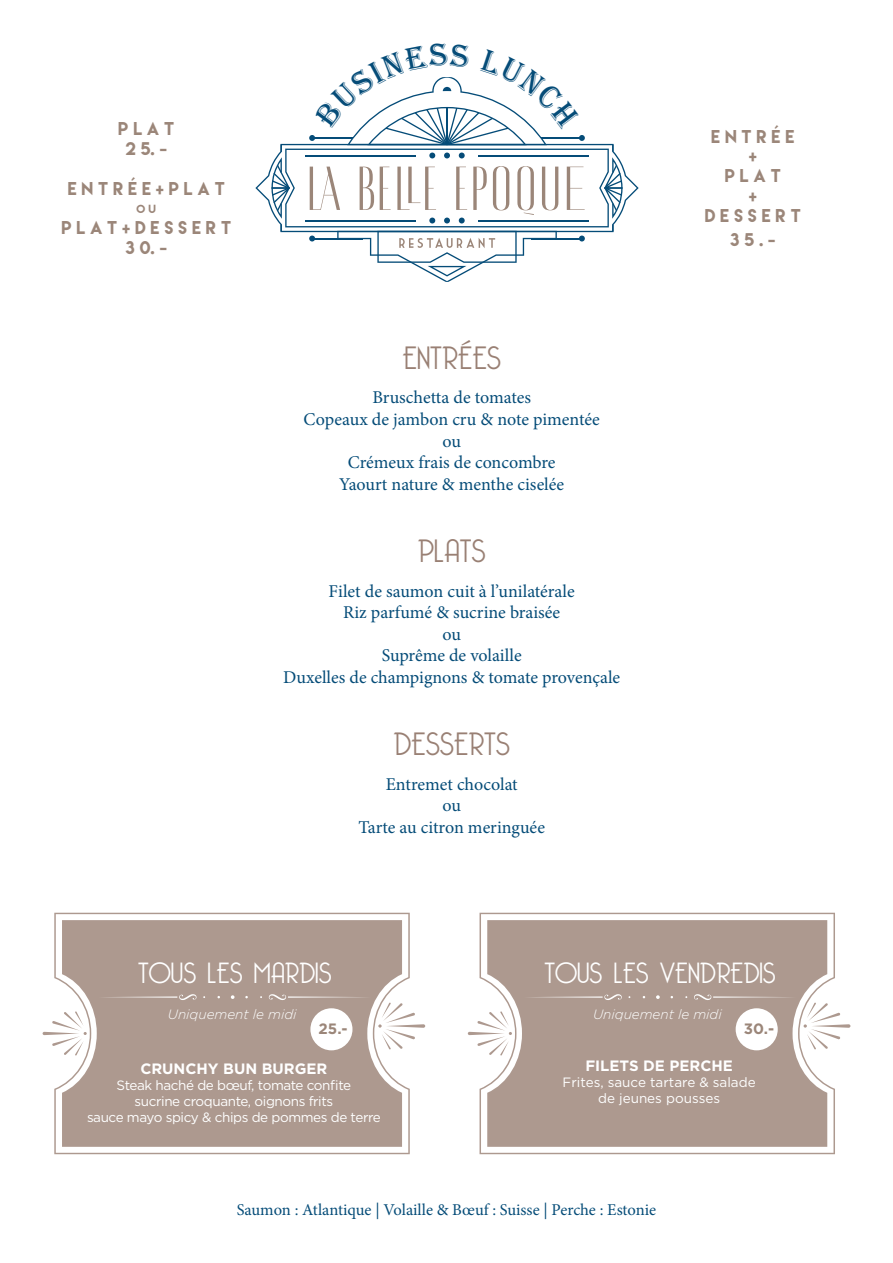
<style>
.page{position:relative;width:893px;height:1263px;background:#fff}
.page>*{position:absolute;margin:0;border:0;box-sizing:border-box;transform-origin:0 0}
.t1{font:300 31.5px "Bellerose";color:#998074}
.t2{font:300 28.5px "Bellerose";color:#fff}
.t3{font:18px/21.6px "Minion Pro";letter-spacing:-.005em;color:#054c78;text-align:center}
.t4{font:16.5px/19.8px "Lemon Milk";color:#9b8679;text-align:center}
.t5{font:16.5px "Minion Pro";color:#054c78}
.t6{font:700 15px "Gotham";color:#fff}
.t7{font:700 15px "Gotham";color:#9b8679}
.t8{font:13.5px/16.2px "Gotham";letter-spacing:-.03em;color:#fff;text-align:center}
.t9{font:13.5px/16.2px "Gotham";color:#fff;text-align:center}
.t10{font:italic 300 13.5px "Gotham";color:#fff}
.t11{font:10.5px "Lemon Milk";color:#9b8679}
</style>
<div class="page">
<svg style="left:54px;top:913px;width:356px;height:241px;background:#b7a69d"></svg>
<hr style="left:43px;top:1032px;width:36px;height:3px;background:#998074;border-radius:2px">
<svg style="left:52px;top:1011px;width:35px;height:44px"></svg>
<svg style="left:386px;top:1024px;width:39px;height:4px"></svg>
<svg style="left:378px;top:1002px;width:37px;height:47px"></svg>
<div style="left:310px;top:1008px;width:42px;height:42px;background:#fff;border-radius:50%"></div>
<svg style="left:98px;top:994px;width:99px;height:6px"></svg>
<svg style="left:269px;top:994px;width:102px;height:6px"></svg>
<svg style="left:231px;top:995px;width:3px;height:4px"></svg>
<svg style="left:479px;top:913px;width:356px;height:241px;background:#b7a59d"></svg>
<hr style="left:468px;top:1032px;width:37px;height:3px;background:#998074;border-radius:2px">
<svg style="left:477px;top:1011px;width:35px;height:44px"></svg>
<svg style="left:811px;top:1024px;width:39px;height:4px"></svg>
<svg style="left:804px;top:1002px;width:36px;height:47px"></svg>
<div style="left:736px;top:1008px;width:42px;height:42px;background:#fff;border-radius:50%"></div>
<svg style="left:523px;top:994px;width:99px;height:6px"></svg>
<svg style="left:694px;top:994px;width:102px;height:6px"></svg>
<svg style="left:656px;top:995px;width:4px;height:4px"></svg>
<svg style="left:255px;top:77px;width:384px;height:205px"></svg>
<p class="t4" style="left:118px;top:119px;width:58px">P L A T<br>2 5. -</p>
<p class="t4" style="left:68px;top:178px;width:158px">E N T R É E + P L A T</p>
<p class="t11" style="left:137px;top:202px;width:21px">O U</p>
<p class="t4" style="left:61px;top:218px;width:171px">P L A T + D E S S E R T<br>3 0. -</p>
<h1 class="t1" style="left:402px;top:340px;width:100px">ENTRÉES</h1>
<p class="t3" style="left:304px;top:387px;width:298px">Bruschetta de tomates<br>Copeaux de jambon cru &amp; note pimentée ou<br>Crémeux frais de concombre<br>Yaourt nature &amp; menthe ciselée</p>
<h1 class="t1" style="left:418px;top:533px;width:69px">PLATS</h1>
<p class="t3" style="left:283px;top:580px;width:339px">Filet de saumon cuit à l’unilatérale<br>Riz parfumé &amp; sucrine braisée<br>ou<br>Suprême de volaille<br>Duxelles de champignons &amp; tomate provençale</p>
<h1 class="t1" style="left:393px;top:726px;width:118px">DESSERTS</h1>
<p class="t3" style="left:358px;top:773px;width:188px">Entremet chocolat<br>ou<br>Tarte au citron meringuée</p>
<p class="t4" style="left:705px;top:126px;width:97px">E N T R É E<br>+<br>P L A T<br>+<br>D E S S E R T</p>
<p class="t4" style="left:730px;top:229px;width:47px">3 5 . -</p>
<h2 class="t2" style="left:138px;top:957px;width:195px">TOUS LES MARDIS</h2>
<p class="t10" style="left:168px;top:1005px;width:130px">Uniquement le midi</p>
<p class="t7" style="left:319px;top:1018px;width:31px">25.-</p>
<p class="t6" style="left:140px;top:1058px;width:189px">CRUNCHY BUN BURGER</p>
<p class="t8" style="left:87px;top:1077px;width:295px">Steak haché de bœuf, tomate confite<br>sucrine croquante, oignons frits<br>sauce mayo spicy &amp; chips de pommes de terre</p>
<h2 class="t2" style="left:544px;top:957px;width:233px">TOUS LES VENDREDIS</h2>
<p class="t10" style="left:593px;top:1005px;width:130px">Uniquement le midi</p>
<p class="t7" style="left:744px;top:1018px;width:32px">30.-</p>
<p class="t6" style="left:585px;top:1055px;width:149px">FILETS DE PERCHE</p>
<p class="t9" style="left:563px;top:1074px;width:195px">Frites, sauce tartare &amp; salade de jeunes pousses</p>
<p class="t5" style="left:237px;top:1198px;width:421px">Saumon : Atlantique | Volaille &amp; Bœuf : Suisse | Perche : Estonie</p>
</div>
